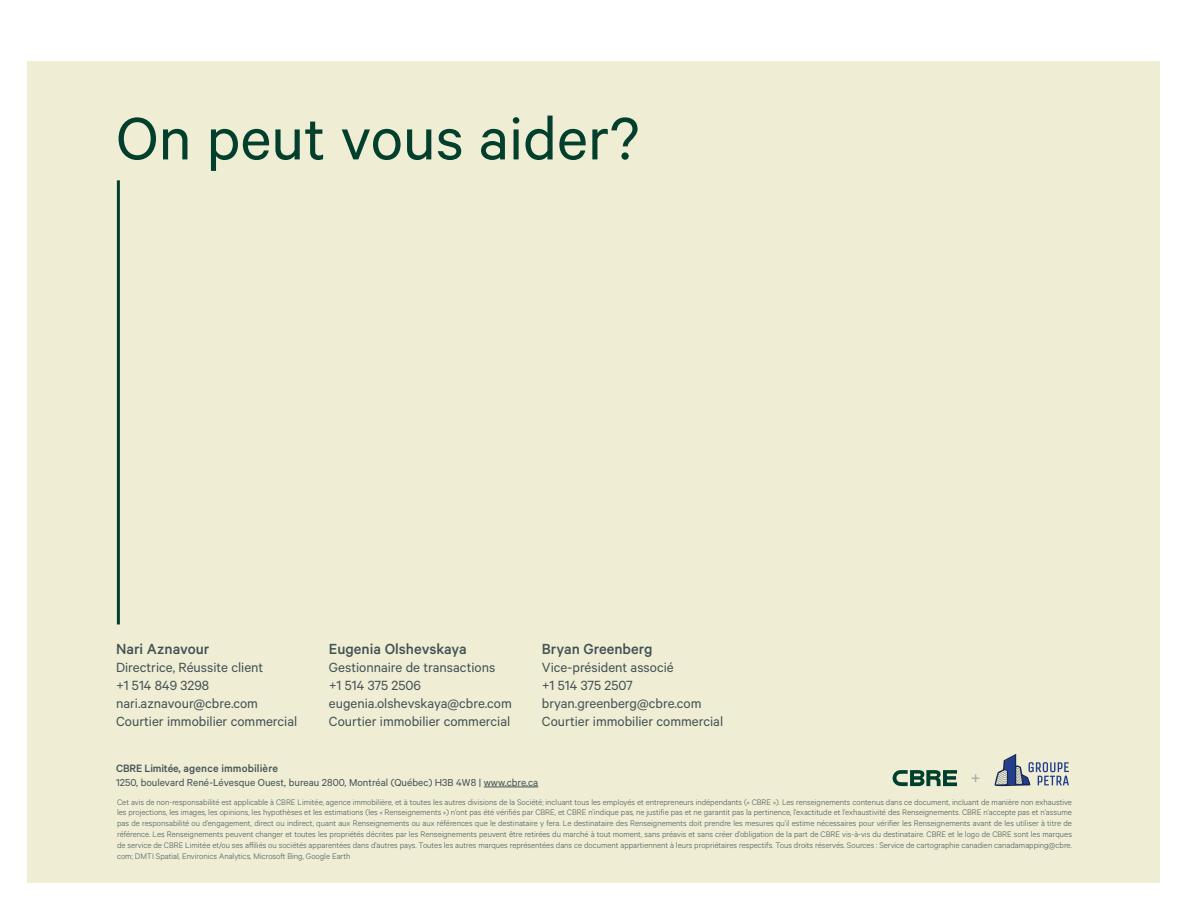
<style>
.page{position:relative;width:1188px;height:918px;background:#fff}
.page>*{position:absolute;margin:0;border:0;box-sizing:border-box;transform-origin:0 0}
.Heading_Large{font:67.5px "Calibre";color:#023f2c}
.t1{font:19.5px "Calibre";color:#a1a9aa}
.Broker_Name{font:500 16.5px "Calibre";color:#415255}
.Contact_Info{font:15px "Calibre";color:#415255}
.t2{font:500 12px "Calibre";letter-spacing:.01em;color:#415255}
.t3{font:11.4px "Calibre";color:#415255}
.Notice_finale{font:300 9px/10.8px "Calibre";color:#415255;text-align:justify}
</style>
<div class="page">
<div style="left:28px;top:62px;width:1132px;height:822px;background:#efedd3"></div>
<hr style="left:484px;top:787px;width:54px;height:1px;background:#415255">
<hr style="left:117px;top:180px;width:3px;height:444px;background:#023f2c">
<svg style="left:893px;top:770px;width:64px;height:16px"></svg>
<svg style="left:994px;top:754px;width:75px;height:32px"></svg>
<p class="Heading_Large" style="left:116px;top:99px;width:525px">On peut vous aider?</p>
<p class="Broker_Name" style="left:116px;top:639px;width:95px">Nari Aznavour</p>
<p class="Contact_Info" style="left:116px;top:658px;width:149px">Directrice, Réussite client</p>
<p class="Contact_Info" style="left:116px;top:676px;width:95px">+1 514 849 3298</p>
<p class="Contact_Info" style="left:116px;top:694px;width:143px">nari.aznavour@cbre.com</p>
<p class="Contact_Info" style="left:116px;top:712px;width:183px">Courtier immobilier commercial</p>
<p class="Broker_Name" style="left:329px;top:639px;width:139px">Eugenia Olshevskaya</p>
<p class="Contact_Info" style="left:329px;top:658px;width:168px">Gestionnaire de transactions</p>
<p class="Contact_Info" style="left:329px;top:676px;width:94px">+1 514 375 2506</p>
<p class="Contact_Info" style="left:329px;top:694px;width:184px">eugenia.olshevskaya@cbre.com</p>
<p class="Contact_Info" style="left:329px;top:712px;width:183px">Courtier immobilier commercial</p>
<p class="Broker_Name" style="left:542px;top:639px;width:112px">Bryan Greenberg</p>
<p class="Contact_Info" style="left:542px;top:658px;width:133px">Vice-président associé</p>
<p class="Contact_Info" style="left:542px;top:676px;width:92px">+1 514 375 2507</p>
<p class="Contact_Info" style="left:542px;top:694px;width:161px">bryan.greenberg@cbre.com</p>
<p class="Contact_Info" style="left:542px;top:712px;width:183px">Courtier immobilier commercial</p>
<p class="t2" style="left:116px;top:762px;width:164px">CBRE Limitée, agence immobilière</p>
<p class="t3" style="left:116px;top:776px;width:424px">1250, boulevard René-Lévesque Ouest, bureau 2800, Montréal (Québec) H3B 4W8 | www.cbre.ca</p>
<p class="t1" style="left:971px;top:767px;width:12px">+</p>
<p class="Notice_finale" style="left:117px;top:796px;width:956px">Cet avis de non-responsabilité est applicable à CBRE Limitée, agence immobilière, et à toutes les autres divisions de la Société; incluant tous les employés et entrepreneurs indépendants (« CBRE »). Les renseignements contenus dans ce document, incluant de manière non exhaustive les projections, les images, les opinions, les hypothèses et les estimations (les « Renseignements ») n’ont pas été vérifiés par CBRE, et CBRE n’indique pas, ne justifie pas et ne garantit pas la pertinence, l’exactitude et l’exhaustivité des Renseignements. CBRE n’accepte pas et n’assume pas de responsabilité ou d’engagement, direct ou indirect, quant aux Renseignements ou aux références que le destinataire y fera. Le destinataire des Renseignements doit prendre les mesures qu’il estime nécessaires pour vérifier les Renseignements avant de les utiliser à titre de référence. Les Renseignements peuvent changer et toutes les propriétés décrites par les Renseignements peuvent être retirées du marché à tout moment, sans préavis et sans créer d’obligation de la part de CBRE vis-à-vis du destinataire. CBRE et le logo de CBRE sont les marques de service de CBRE Limitée et/ou ses affiliés ou sociétés apparentées dans d’autres pays. Toutes les autres marques représentées dans ce document appartiennent à leurs propriétaires respectifs. Tous droits réservés. Sources : Service de cartographie canadien canadamapping@cbre. com; DMTI Spatial, Environics Analytics, Microsoft Bing, Google Earth</p>
</div>
